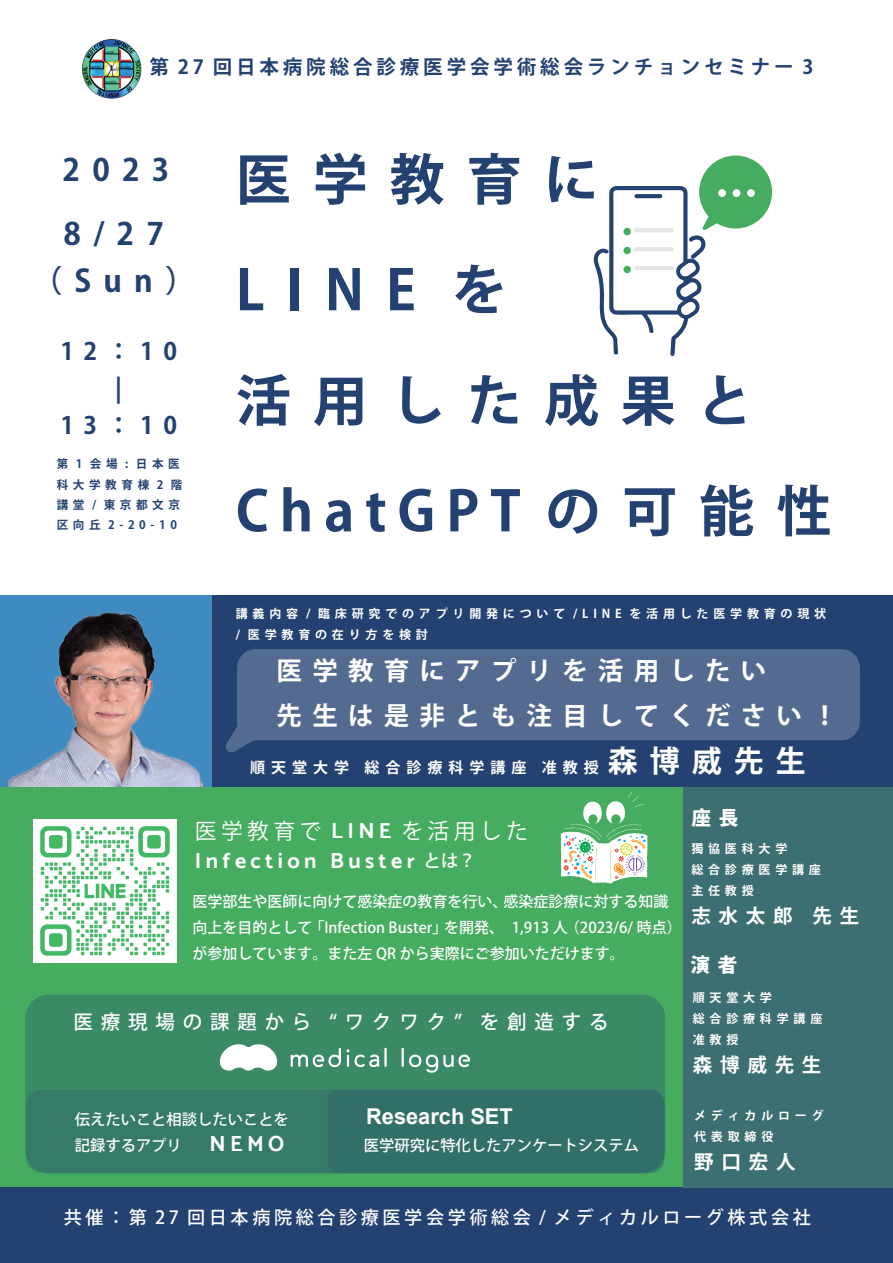
<style>
.page{position:relative;width:893px;height:1263px;background:#fff}
.page>*{position:absolute;margin:0;border:0;box-sizing:border-box;transform-origin:0 0}
.t1{font:700 54.9px/110.6px "Koz Go Pr 6 N";letter-spacing:.4em;color:#234271}
.t2{font:700 30.6px/47.1px "Koz Go Pr 6 N";letter-spacing:.4em;color:#234271;text-align:center}
.t3{font:700 25.5px/44.7px "Koz Go Pr 6 N";letter-spacing:.4em;color:#fff}
.t4{font:700 23.85px/36.8px "Koz Go Pr 6 N";letter-spacing:.4em;color:#234271;text-align:center}
.t5{font:700 21.75px "Catamaran";letter-spacing:.2em;color:#fff}
.t6{font:21.75px "Koz Go Pr 6 N";letter-spacing:.2em;color:#fff}
.t7{font:700 21.75px "Arial";color:#fff}
.t8{font:700 19.5px "Koz Go Pr 6 N";letter-spacing:.2em;color:#234271}
.t9{font:500 19.5px "Koz Go Pr 6 N";letter-spacing:.4em;color:#fff}
.t10{font:700 19.5px "Koz Go Pr 6 N";letter-spacing:.4em;color:#fff}
.t11{font:800 19.5px "Koz Go Pr 6 N";color:#fff}
.t12{font:500 18.15px "Koz Go Pr 6 N";letter-spacing:.2em;color:#fff}
.t13{font:500 15.3px/26.7px "Koz Go Pr 6 N";color:#fff}
.t14{font:500 15px/26.2px "Koz Go Pr 6 N";color:#fff}
.t15{font:700 15px "Koz Go Pr 6 N";letter-spacing:.4em;color:#fff}
.t16{font:700 12px/21px "Koz Go Pr 6 N";letter-spacing:.4em;color:#fff}
.t17{font:700 11.55px/20.2px "Koz Go Pr 6 N";letter-spacing:.4em;color:#234271}
.s1{font-size:30px}
.s2{font-family:"Catamaran";font-weight:700}
.s3{font-family:"Koz Go Pr 6 N";font-weight:500;font-size:17.4px}
</style>
<div class="page">
<svg style="left:593px;top:155px;width:179px;height:201px"></svg>
<div style="left:718px;top:189px;width:8px;height:8px;background:#fff;border-radius:50%"></div>
<div style="left:733px;top:189px;width:7px;height:8px;background:#fff;border-radius:50%"></div>
<div style="left:747px;top:189px;width:8px;height:8px;background:#fff;border-radius:50%"></div>
<div style="left:0;top:655px;width:688px;height:536px;background:#45ac60"></div>
<div style="left:25px;top:994px;width:640px;height:179px;background:#3a8a65;border-radius:24px"></div>
<div style="left:25px;top:1090px;width:640px;height:83px;background:#357b67;border-radius:16px"></div>
<div style="left:327px;top:1090px;width:337px;height:83px;background:#316f68;border-radius:12px"></div>
<div style="left:0;top:1187px;width:893px;height:76px;background:#234271"></div>
<div style="left:684px;top:599px;width:209px;height:588px;background:#3c6f71"></div>
<div style="left:0;top:596px;width:893px;height:191px;background:#234271"></div>
<div style="left:0;top:596px;width:212px;height:191px;background:#3f8bc1"></div>
<img style="left:219px;top:1044px;width:251px;height:29px">
<img style="left:34px;top:820px;width:143px;height:143px">
<svg style="left:561px;top:791px;width:86px;height:92px"></svg>
<img style="left:9px;top:595px;width:193px;height:192px">
<div style="left:237px;top:649px;width:623px;height:91px;background:#536b90;border-radius:19px"></div>
<svg style="left:226px;top:724px;width:79px;height:28px"></svg>
<img style="left:82px;top:39px;width:60px;height:60px">
<h3 class="t8" style="left:149px;top:56px;width:666px">第 27 回日本病院総合診療医学会学術総会ランチョンセミナー 3</h3>
<h2 class="t2" style="left:63px;top:147px;width:108px">2023</h2>
<h2 class="t2" style="left:32px;top:211px;width:165px">8/27（Sun）</h2>
<h3 class="t4" style="left:60px;top:333px;width:118px">12：10 |<br>13：10</h3>
<p class="t17" style="left:57px;top:454px;width:127px">第1会場:日本医科大学教育棟 2 階講堂 / 東京都文京区向丘 2-20-10</p>
<h1 class="t1" style="left:236px;top:125px;width:597px">医学教育に<br>LINE を<br>活用した成果と<br>ChatGPT の可能性</h1>
<p class="t16" style="left:236px;top:603px;width:592px">講義内容 / 臨床研究でのアプリ開発について /LINE を活用した医学教育の現状/ 医学教育の在り方を検討</p>
<h3 class="t3" style="left:277px;top:649px;width:562px">医学教育にアプリを活用したい<br>先生は是非とも注目してください！</h3>
<p class="t15" style="left:250px;top:759px;width:557px">順天堂大学 総合診療科学講座 准教授 <span class="s1">森博威先生</span></p>
<h3 class="t6" style="left:195px;top:819px;width:335px">医学教育で <span class="s2">LINE</span> を活用した</h3>
<h3 class="t5" style="left:195px;top:847px;width:282px">Infection Buster <span class="s3">とは？</span></h3>
<p class="t14" style="left:193px;top:888px;width:491px">医学部生や医師に向けて感染症の教育を行い、感染症診療に対する知識向上を目的として「Infection Buster」を開発、　1,913 人（2023/6/ 時点）が参加しています。また左 QR から実際にご参加いただけます。</p>
<h3 class="t11" style="left:691px;top:806px;width:48px">座長</h3>
<p class="t16" style="left:691px;top:839px;width:131px">獨協医科大学<br>総合診療医学講座主任教授</p>
<h3 class="t10" style="left:691px;top:905px;width:170px">志水太郎 先生</h3>
<h3 class="t11" style="left:691px;top:954px;width:48px">演者</h3>
<h3 class="t9" style="left:74px;top:1010px;width:536px">医療現場の課題から “ワクワク” を創造する</h3>
<p class="t13" style="left:75px;top:1106px;width:216px">伝えたいこと相談したいことを記録するアプリ</p>
<h3 class="t5" style="left:209px;top:1130px;width:76px">NEMO</h3>
<h3 class="t7" style="left:366px;top:1102px;width:148px">Research SET</h3>
<p class="t13" style="left:364px;top:1132px;width:277px">医学研究に特化したアンケートシステム</p>
<p class="t16" style="left:693px;top:987px;width:131px">順天堂大学<br>総合診療科学講座准教授</p>
<h3 class="t10" style="left:693px;top:1053px;width:130px">森博威先生</h3>
<p class="t16" style="left:694px;top:1106px;width:131px">メディカルローグ代表取締役</p>
<h3 class="t10" style="left:694px;top:1151px;width:103px">野口宏人</h3>
<p class="t12" style="left:64px;top:1207px;width:748px">共催：第 27 回日本病院総合診療医学会学術総会 / メディカルローグ株式会社</p>
</div>
